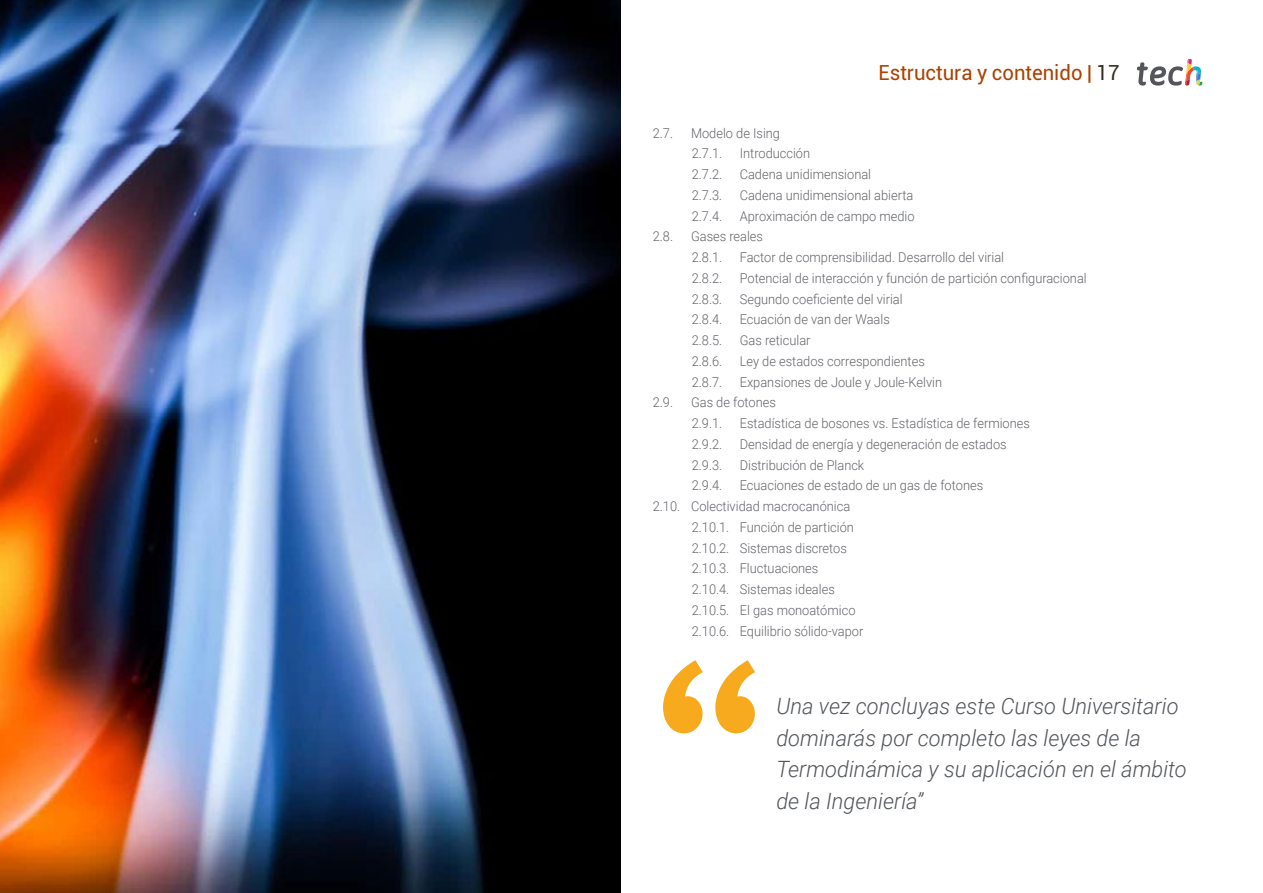
<style>
.page{position:relative;width:1263px;height:893px;background:#fff}
.page>*{position:absolute;margin:0;border:0;box-sizing:border-box;transform-origin:0 0}
.t1{font:italic 300 22.5px/31.5px "Roboto";color:#52555b}
.t2{font:21px "Roboto";color:#ae4000}
.t3{font:300 13.5px/20.7px "Roboto";color:#61646a;scale:.95 1}
.s1{color:#312e20}
</style>
<div class="page">
<svg style="left:1137px;top:59px;width:65px;height:27px"></svg>
<img style="left:0;top:0;width:621px;height:893px">
<svg style="left:663px;top:660px;width:92px;height:73px"></svg>
<p class="t3" style="left:653px;top:122px;width:23px">2.7.</p>
<p class="t3" style="left:691px;top:122px;width:95px">Modelo de Ising<br>2.7.1.</p>
<p class="t3" style="left:740px;top:143px;width:76px">Introducción</p>
<h2 class="t2" style="left:878px;top:57px;width:242px">Estructura y contenido | <span class="s1">17</span></h2>
<p class="t3" style="left:692px;top:164px;width:34px">2.7.2.</p>
<p class="t3" style="left:740px;top:164px;width:140px">Cadena unidimensional</p>
<p class="t3" style="left:692px;top:184px;width:34px">2.7.3.</p>
<p class="t3" style="left:740px;top:184px;width:184px">Cadena unidimensional abierta</p>
<p class="t3" style="left:692px;top:205px;width:34px">2.7.4.</p>
<p class="t3" style="left:740px;top:205px;width:186px">Aproximación de campo medio</p>
<p class="t3" style="left:653px;top:226px;width:23px">2.8.</p>
<p class="t3" style="left:691px;top:226px;width:77px">Gases reales<br>2.8.1.</p>
<p class="t3" style="left:740px;top:247px;width:280px">Factor de comprensibilidad. Desarrollo del virial</p>
<p class="t3" style="left:692px;top:267px;width:34px">2.8.2.</p>
<p class="t3" style="left:740px;top:267px;width:367px">Potencial de interacción y función de partición configuracional</p>
<p class="t3" style="left:692px;top:288px;width:34px">2.8.3.</p>
<p class="t3" style="left:740px;top:288px;width:173px">Segundo coeficiente del virial</p>
<p class="t3" style="left:692px;top:309px;width:34px">2.8.4.</p>
<p class="t3" style="left:740px;top:309px;width:159px">Ecuación de van der Waals</p>
<p class="t3" style="left:692px;top:330px;width:34px">2.8.5.</p>
<p class="t3" style="left:740px;top:330px;width:76px">Gas reticular</p>
<p class="t3" style="left:692px;top:350px;width:34px">2.8.6.</p>
<p class="t3" style="left:740px;top:350px;width:196px">Ley de estados correspondientes</p>
<p class="t3" style="left:692px;top:371px;width:34px">2.8.7.</p>
<p class="t3" style="left:740px;top:371px;width:214px">Expansiones de Joule y Joule-Kelvin</p>
<p class="t3" style="left:653px;top:392px;width:23px">2.9.</p>
<p class="t3" style="left:691px;top:392px;width:91px">Gas de fotones<br>2.9.1.</p>
<p class="t3" style="left:740px;top:413px;width:307px">Estadística de bosones vs. Estadística de fermiones</p>
<p class="t3" style="left:692px;top:433px;width:34px">2.9.2.</p>
<p class="t3" style="left:740px;top:433px;width:283px">Densidad de energía y degeneración de estados</p>
<p class="t3" style="left:692px;top:454px;width:34px">2.9.3.</p>
<p class="t3" style="left:740px;top:454px;width:133px">Distribución de Planck</p>
<p class="t3" style="left:692px;top:475px;width:34px">2.9.4.</p>
<p class="t3" style="left:740px;top:475px;width:258px">Ecuaciones de estado de un gas de fotones</p>
<p class="t3" style="left:653px;top:496px;width:209px">2.10. Colectividad macrocanónica</p>
<p class="t3" style="left:692px;top:516px;width:172px">2.10.1. Función de partición</p>
<p class="t3" style="left:692px;top:537px;width:165px">2.10.2. Sistemas discretos</p>
<p class="t3" style="left:692px;top:558px;width:135px">2.10.3. Fluctuaciones</p>
<p class="t3" style="left:692px;top:579px;width:152px">2.10.4. Sistemas ideales</p>
<p class="t3" style="left:692px;top:599px;width:174px">2.10.5. El gas monoatómico</p>
<p class="t3" style="left:692px;top:620px;width:182px">2.10.6. Equilibrio sólido-vapor</p>
<h1 class="t1" style="left:776px;top:690px;width:412px">Una vez concluyas este Curso Universitario dominarás por completo las leyes de la Termodinámica y su aplicación en el ámbito de la Ingeniería”</h1>
</div>
